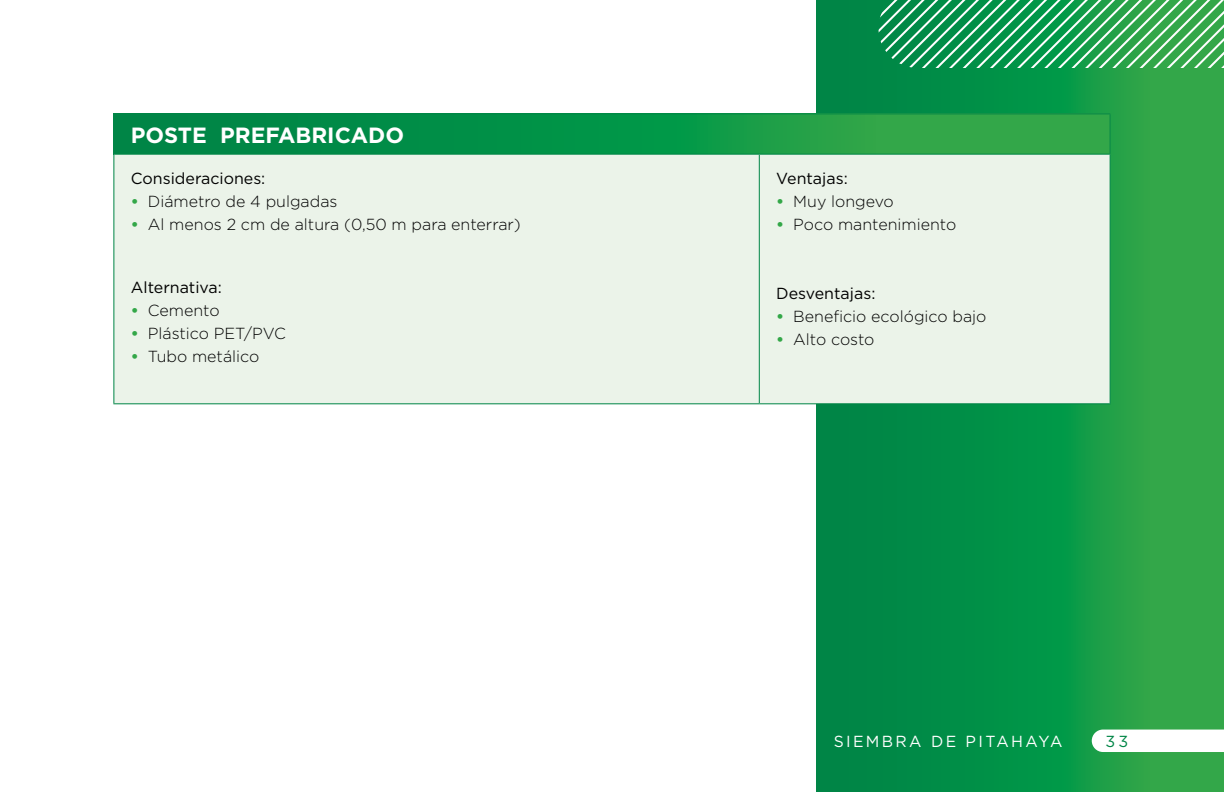
<style>
.page{position:relative;width:1224px;height:792px;background:#fff}
.page>*{position:absolute;margin:0;border:0;box-sizing:border-box;transform-origin:0 0}
.tex{font:700 22px "Gotham";color:#fff}
.t1{font:300 16px "Gotham";color:#000}
.tex-2{font:16px "Gotham";color:#000}
.t2{font:16px "Gotham";letter-spacing:.15em;color:#fff}
.t3{font:16px "Gotham";color:#008546}
.s1{font-weight:700;color:#33a748}
</style>
<div class="page">
<svg style="left:816px;top:0;width:408px;height:792px;background:#139747"></svg>
<svg style="left:1092px;top:730px;width:132px;height:22px"></svg>
<svg style="left:878px;top:0;width:346px;height:68px;background:#43ad6d"></svg>
<svg style="left:114px;top:114px;width:996px;height:40px;background:#119647"></svg>
<div style="left:114px;top:155px;width:996px;height:248px;background:#ebf3e9"></div>
<hr style="left:1110px;top:114px;width:1px;height:40px;background:#008546">
<hr style="left:1110px;top:155px;width:1px;height:248px;background:#008546">
<hr style="left:113px;top:403px;width:646px;height:1px;background:#008546">
<hr style="left:113px;top:155px;width:1px;height:248px;background:#008546">
<hr style="left:113px;top:113px;width:646px;height:1px;background:#008546">
<hr style="left:113px;top:114px;width:1px;height:40px;background:#008546">
<hr style="left:759px;top:113px;width:352px;height:1px;background:#008546">
<hr style="left:113px;top:154px;width:646px;height:1px;background:#008546">
<hr style="left:759px;top:154px;width:352px;height:1px;background:#008546">
<hr style="left:759px;top:155px;width:1px;height:248px;background:#008546">
<hr style="left:759px;top:403px;width:352px;height:1px;background:#008546">
<p class="tex" style="left:131px;top:120px;width:275px">POSTE PREFABRICADO</p>
<p class="tex-2" style="left:131px;top:168px;width:136px">Consideraciones:</p>
<p class="t1" style="left:131px;top:191px;width:208px"><span class="s1">•</span> Diámetro de 4 pulgadas</p>
<p class="t1" style="left:131px;top:214px;width:391px"><span class="s1">•</span> Al menos 2 cm de altura (0,50 m para enterrar)</p>
<p class="tex-2" style="left:131px;top:277px;width:93px">Alternativa:</p>
<p class="t1" style="left:131px;top:300px;width:90px"><span class="s1">•</span> Cemento</p>
<p class="t1" style="left:131px;top:323px;width:157px"><span class="s1">•</span> Plástico PET/PVC</p>
<p class="t1" style="left:131px;top:346px;width:130px"><span class="s1">•</span> Tubo metálico</p>
<p class="tex-2" style="left:776px;top:168px;width:73px">Ventajas:</p>
<p class="t1" style="left:776px;top:191px;width:119px"><span class="s1">•</span> Muy longevo</p>
<p class="t1" style="left:776px;top:214px;width:182px"><span class="s1">•</span> Poco mantenimiento</p>
<p class="tex-2" style="left:776px;top:283px;width:101px">Desventajas:</p>
<p class="t1" style="left:776px;top:306px;width:212px"><span class="s1">•</span> Beneficio ecológico bajo</p>
<p class="t1" style="left:776px;top:329px;width:100px"><span class="s1">•</span> Alto costo</p>
<p class="t2" style="left:834px;top:731px;width:230px">SIEMBRA DE PITAHAYA</p>
<p class="t3" style="left:1106px;top:731px;width:24px">33</p>
</div>
